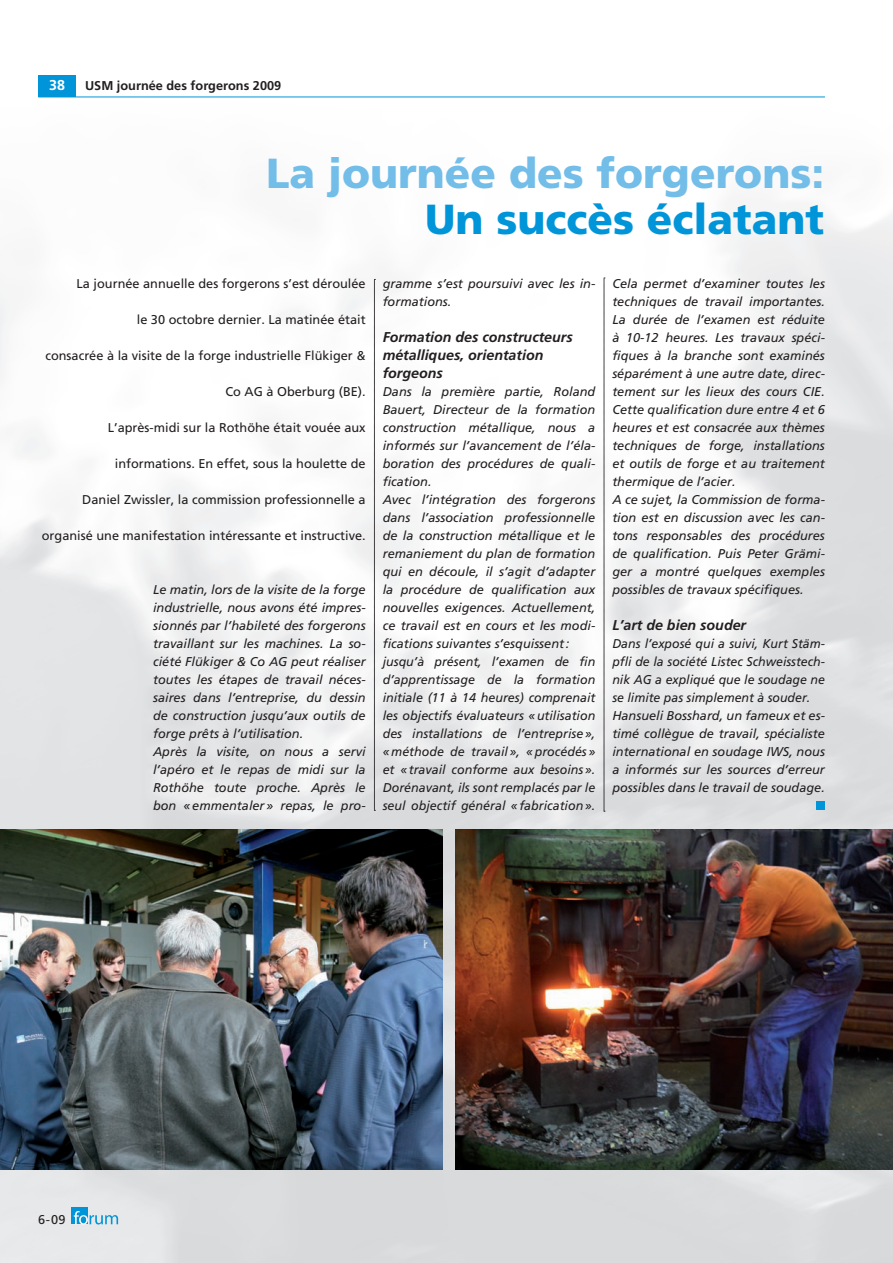
<style>
.page{position:relative;width:893px;height:1263px;background:#fff}
.page>*{position:absolute;margin:0;border:0;box-sizing:border-box;transform-origin:0 0}
.t1{font:900 42px "Frutiger";color:#73bde9}
.t2{font:900 42px "Frutiger";color:#0095d9}
.t3{font:italic 700 14.25px/18px "Frutiger";color:#231f20}
.t4{font:700 14.25px "Frutiger";color:#fff}
.t5{font:italic 12.75px/18px "Frutiger";color:#231f20}
.t6{font:12.75px "Frutiger";color:#231f20}
.t7{font:700 12.75px "Frutiger";color:#231f20}
</style>
<div class="page">
<img style="left:0;top:96px;width:893px;height:1167px">
<hr style="left:38px;top:97px;width:787px;height:1px;background:#0095d9">
<div style="left:38px;top:75px;width:38px;height:22px;background:#0095d9"></div>
<div style="left:816px;top:801px;width:9px;height:9px;background:#0095d9"></div>
<img style="left:0;top:829px;width:442px;height:340px">
<svg style="left:604px;top:278px;width:1px;height:534px"></svg>
<svg style="left:374px;top:279px;width:1px;height:532px"></svg>
<div style="left:71px;top:1207px;width:17px;height:17px;background:#0095d9"></div>
<svg style="left:74px;top:1211px;width:44px;height:13px"></svg>
<img style="left:455px;top:829px;width:438px;height:340px">
<p class="t4" style="left:49px;top:77px;width:17px">38</p>
<p class="t7" style="left:85px;top:78px;width:198px">USM journée des forgerons 2009</p>
<h1 class="t1" style="left:266px;top:149px;width:560px">La journée des forgerons:</h1>
<h1 class="t2" style="left:425px;top:195px;width:401px">Un succès éclatant</h1>
<p class="t6" style="left:77px;top:276px;width:291px">La journée annuelle des forgerons s’est déroulée</p>
<p class="t6" style="left:137px;top:312px;width:230px">le 30 octobre dernier. La matinée était</p>
<p class="t6" style="left:45px;top:348px;width:322px">consacrée à la visite de la forge industrielle Flükiger &amp;</p>
<p class="t6" style="left:225px;top:384px;width:142px">Co AG à Oberburg (BE).</p>
<p class="t6" style="left:108px;top:420px;width:259px">L’après-midi sur la Rothöhe était vouée aux</p>
<p class="t6" style="left:115px;top:456px;width:252px">informations. En effet, sous la houlette de</p>
<p class="t6" style="left:82px;top:492px;width:285px">Daniel Zwissler, la commission professionnelle a</p>
<p class="t6" style="left:42px;top:528px;width:325px">organisé une manifestation intéressante et instructive.</p>
<p class="t5" style="left:153px;top:581px;width:214px">Le matin, lors de la visite de la forge industrielle, nous avons été impres&shy;sionnés par l’habileté des forgerons travaillant sur les machines. La so&shy;ciété Flükiger &amp; Co AG peut réaliser toutes les étapes de travail néces&shy;saires dans l’entreprise, du dessin de construction jusqu’aux outils de forge prêts à l’utilisation.<br>Après la visite, on nous a servi l’apéro et le repas de midi sur la Rothöhe toute proche. Après le bon «emmentaler » repas, le pro-</p>
<p class="t5" style="left:383px;top:275px;width:214px">gramme s’est poursuivi avec les in&shy;formations.</p>
<p class="t3" style="left:383px;top:330px;width:191px">Formation des constructeurs métalliques, orientation forgeons</p>
<p class="t5" style="left:383px;top:383px;width:214px">Dans la première partie, Roland Bauert, Directeur de la formation construction métallique, nous a informés sur l’avancement de l’éla&shy;boration des procédures de quali&shy;fication.<br>Avec l’intégration des forgerons dans l’association professionnelle de la construction métallique et le remaniement du plan de formation qui en découle, il s’agit d’adapter la procédure de qualification aux nouvelles exigences. Actuellement, ce travail est en cours et les modi&shy;fications suivantes s’esquissent: jusqu’à présent, l’examen de fin d’apprentissage de la formation initiale (11 à 14 heures) comprenait les objectifs évaluateurs «utilisation des installations de l’entreprise », «méthode de travail », «procédés » et «travail conforme aux besoins ».<br>Dorénavant, ils sont remplacés par le seul objectif général «fabrication ».</p>
<p class="t5" style="left:612px;top:275px;width:214px">Cela permet d’examiner toutes les techniques de travail importantes.<br>La durée de l’examen est réduite à 10-12 heures. Les travaux spéci&shy;fiques à la branche sont examinés séparément à une autre date, direc&shy;tement sur les lieux des cours CIE.<br>Cette qualification dure entre 4 et 6 heures et est consacrée aux thèmes techniques de forge, installations et outils de forge et au traitement thermique de l’acier.<br>A ce sujet, la Commission de forma&shy;tion est en discussion avec les can&shy;tons responsables des procédures de qualification. Puis Peter Grämi&shy;ger a montré quelques exemples possibles de travaux spécifiques.</p>
<p class="t3" style="left:612px;top:618px;width:136px">L’art de bien souder</p>
<p class="t5" style="left:612px;top:635px;width:214px">Dans l’exposé qui a suivi, Kurt Stäm&shy;pfli de la société Listec Schweisstech&shy;nik AG a expliqué que le soudage ne se limite pas simplement à souder.<br>Hansueli Bosshard, un fameux et es&shy;timé collègue de travail, spécialiste international en soudage IWS, nous a informés sur les sources d’erreur possibles dans le travail de soudage.</p>
<p class="t6" style="left:38px;top:1212px;width:29px">6-09</p>
</div>
